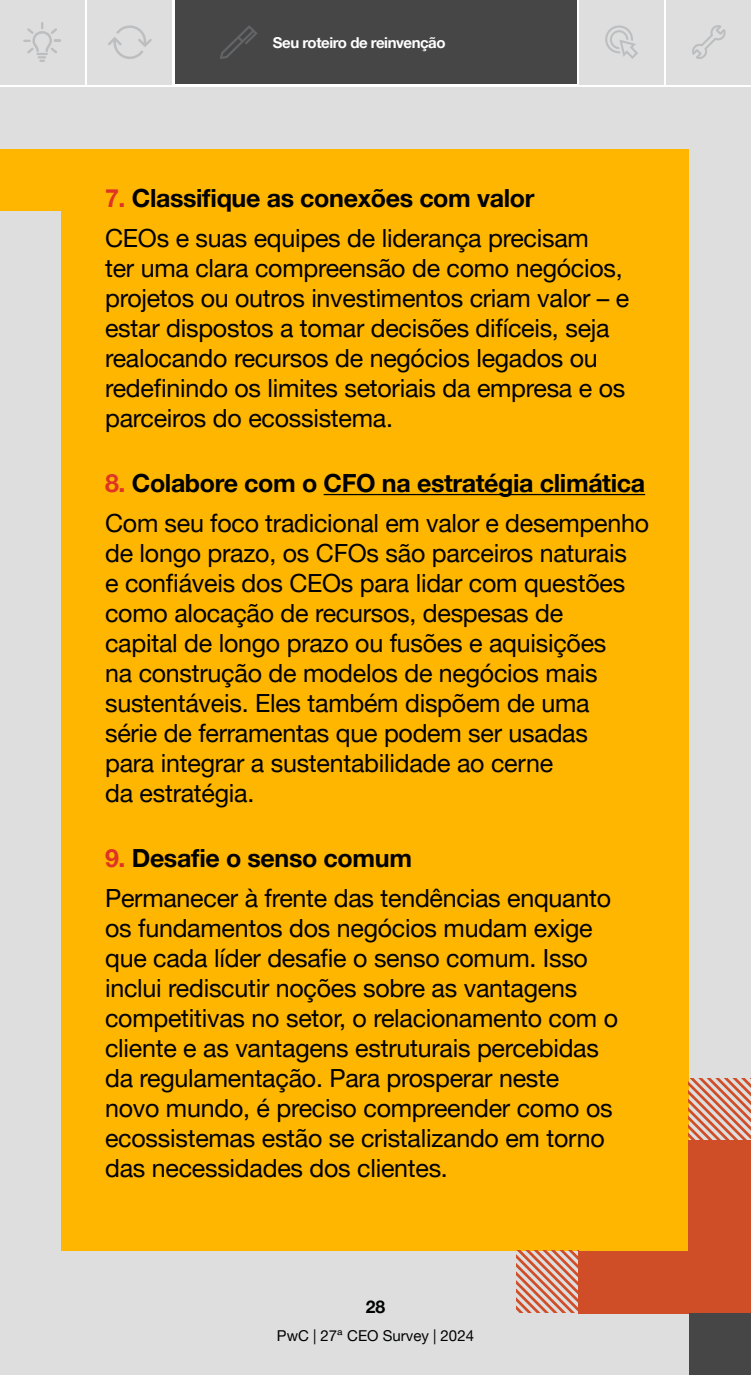
<style>
.page{position:relative;width:751px;height:1375px;background:#fff}
.page>*{position:absolute;margin:0;border:0;box-sizing:border-box;transform-origin:0 0}
.t1{font:25px/30px "Helvetica Neue LT Pro";letter-spacing:-.01em;color:#000101}
.t2{font:700 17.5px "Helvetica Neue LT Pro";color:#000}
.t3{font:700 15px "Helvetica Neue LT Pro";letter-spacing:-.03em;color:#fff}
.t4{font:15px "Helvetica Neue LT Pro";color:#000101}
.s1{font-weight:700;color:#df3326}
.s2{font-weight:700}
</style>
<div class="page">
<div style="left:175px;top:0;width:401px;height:84px;background:#464647"></div>
<div style="left:0;top:0;width:84px;height:84px;background:#dedede"></div>
<svg style="left:220px;top:25px;width:37px;height:34px"></svg>
<svg style="left:23px;top:22px;width:38px;height:40px"></svg>
<div style="left:88px;top:0;width:84px;height:84px;background:#dedede"></div>
<svg style="left:108px;top:25px;width:44px;height:34px"></svg>
<div style="left:579px;top:0;width:84px;height:84px;background:#dedede"></div>
<div style="left:666px;top:0;width:84px;height:84px;background:#dedede"></div>
<svg style="left:605px;top:25px;width:32px;height:34px"></svg>
<svg style="left:692px;top:25px;width:34px;height:34px"></svg>
<div style="left:0;top:87px;width:750px;height:1288px;background:#dedede"></div>
<div style="left:62px;top:149px;width:626px;height:1102px;background:#ffb600"></div>
<div style="left:0;top:149px;width:62px;height:62px;background:#ffb600"></div>
<hr style="left:323px;top:494px;width:321px;height:1px;background:#000101">
<div style="left:688px;top:1141px;width:62px;height:172px;background:#cf4d27"></div>
<div style="left:578px;top:1251px;width:172px;height:62px;background:#cf4d27"></div>
<svg style="left:688px;top:1079px;width:62px;height:62px"></svg>
<svg style="left:516px;top:1251px;width:62px;height:62px"></svg>
<div style="left:688px;top:1313px;width:62px;height:62px;background:#464647"></div>
<p class="t3" style="left:273px;top:33px;width:174px">Seu roteiro de reinvenção</p>
<p class="t1" style="left:105px;top:178px;width:485px;line-height:40px"><span class="s1">7.</span> <span class="s2">Classifique as conexões com valor<br></span>CEOs e suas equipes de liderança precisam</p>
<p class="t1" style="left:105px;top:253px;width:525px">ter uma clara compreensão de como negócios, projetos ou outros investimentos criam valor – e estar dispostos a tomar decisões difíceis, seja realocando recursos de negócios legados ou redefinindo os limites setoriais da empresa e os parceiros do ecossistema.</p>
<p class="t1" style="left:105px;top:463px;width:545px;line-height:40px"><span class="s1">8.</span> <span class="s2">Colabore com o CFO na estratégia climática<br></span>Com seu foco tradicional em valor e desempenho</p>
<p class="t1" style="left:105px;top:538px;width:523px">de longo prazo, os CFOs são parceiros naturais e confiáveis dos CEOs para lidar com questões como alocação de recursos, despesas de capital de longo prazo ou fusões e aquisições na construção de modelos de negócios mais sustentáveis. Eles também dispõem de uma série de ferramentas que podem ser usadas para integrar a sustentabilidade ao cerne<br>da estratégia.</p>
<p class="t1" style="left:105px;top:838px;width:507px;line-height:40px"><span class="s1">9.</span> <span class="s2">Desafie o senso comum<br></span>Permanecer à frente das tendências enquanto</p>
<p class="t1" style="left:105px;top:913px;width:514px">os fundamentos dos negócios mudam exige que cada líder desafie o senso comum. Isso inclui rediscutir noções sobre as vantagens competitivas no setor, o relacionamento com o cliente e as vantagens estruturais percebidas da regulamentação. Para prosperar neste novo mundo, é preciso compreender como os ecossistemas estão se cristalizando em torno das necessidades dos clientes.</p>
<p class="t2" style="left:365px;top:1296px;width:21px">28</p>
<p class="t4" style="left:277px;top:1326px;width:198px">PwC | 27ª CEO Survey | 2024</p>
</div>
